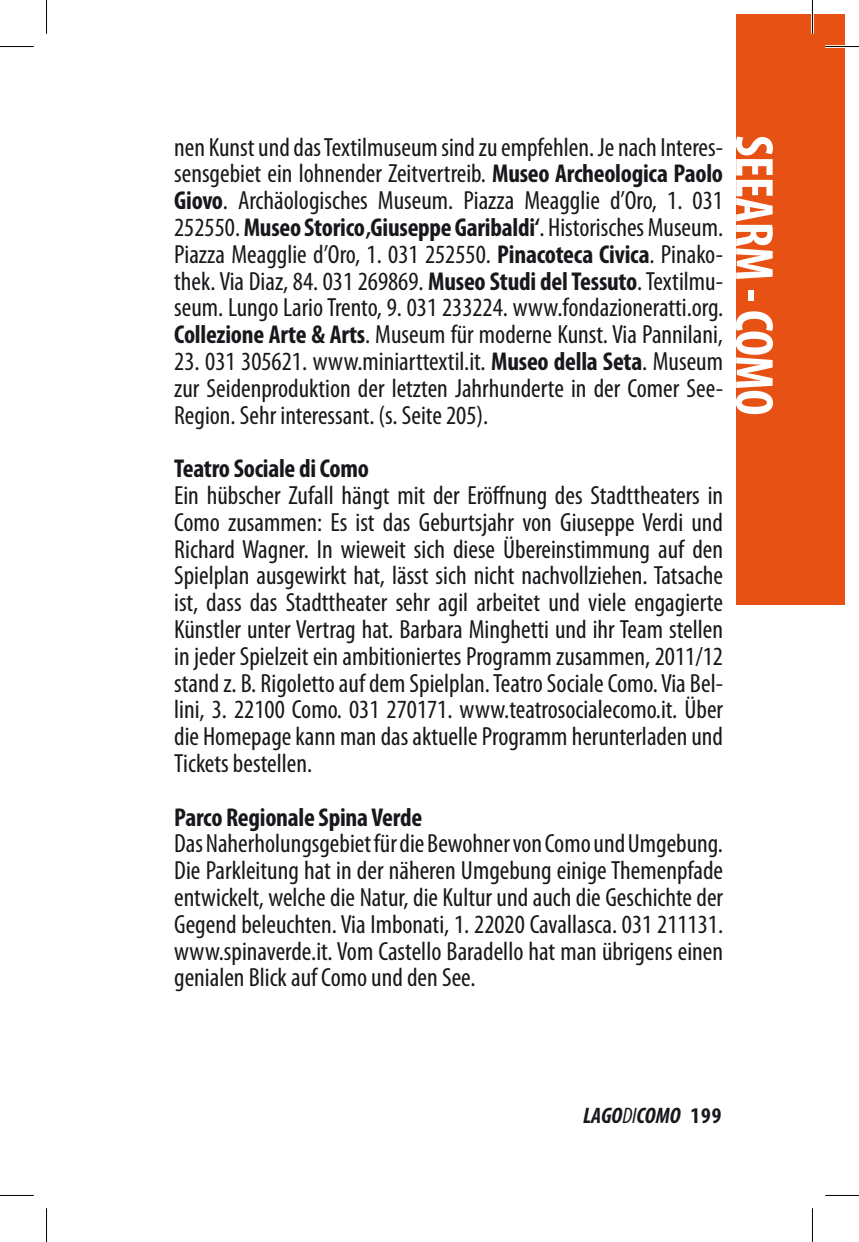
<style>
.page{position:relative;width:859px;height:1242px;background:#fff}
.page>*{position:absolute;margin:0;border:0;box-sizing:border-box;transform-origin:0 0}
.t1{font:700 condensed 54px "Myriad Pro";letter-spacing:-.01em;color:#fff}
.t2{font:condensed 26.32px/26.8px "Myriad Pro";color:#1a171c;text-align:justify}
.t3{font:700 condensed 25.88px "Myriad Pro";letter-spacing:-.01em;color:#1a171c}
.t4{font:italic 700 condensed 22.5px "Myriad Pro";color:#1a171c}
.s1{font-weight:700;font-size:25.88px}
.s2{font-weight:400;font-size:26.32px}
.s3{font-weight:400}
.s4{font-style:normal}
</style>
<div class="page">
<div style="left:735px;top:15px;width:109px;height:590px;background:#e75113"></div>
<hr style="left:825px;top:45px;width:33px;height:3px;background:#fff">
<hr style="left:810px;top:0;width:3px;height:34px;background:#fff">
<hr style="left:0;top:46px;width:34px;height:1px;background:#000">
<hr style="left:825px;top:46px;width:33px;height:1px;background:#000">
<hr style="left:0;top:1194px;width:34px;height:1px;background:#000">
<hr style="left:825px;top:1194px;width:33px;height:1px;background:#000">
<hr style="left:46px;top:0;width:1px;height:34px;background:#000">
<hr style="left:46px;top:1207px;width:1px;height:34px;background:#000">
<hr style="left:811px;top:0;width:1px;height:34px;background:#000">
<hr style="left:811px;top:1207px;width:1px;height:34px;background:#000">
<p class="t2" style="left:174px;top:133px;width:550px">nen Kunst und das Textilmuseum sind zu empfehlen. Je nach Interes&shy;sensgebiet ein lohnender Zeitvertreib. <span class="s1">Museo Archeologica Paolo Giovo</span>. Archäologisches Museum. Piazza Meagglie d’Oro, 1. 031</p>
<p class="t3" style="left:174px;top:211px;width:550px"><span class="s2">252550.</span> Museo Storico ‚Giuseppe Garibaldi‘<span class="s2">. Historisches Museum.</span></p>
<p class="t2" style="left:174px;top:240px;width:550px">Piazza Meagglie d’Oro, 1. 031 252550. <span class="s1">Pinacoteca Civica</span>. Pinako&shy;thek. Via Diaz, 84. 031 269869. <span class="s1">Museo Studi del Tessuto</span>. Textilmu&shy;seum. Lungo Lario Trento, 9. 031 233224. www.fondazioneratti.org.<br><span class="s1">Collezione Arte &amp; Arts</span>. Museum für moderne Kunst. Via Pannilani,</p>
<p class="t2" style="left:174px;top:347px;width:550px">23. 031 305621. www.miniarttextil.it. <span class="s1">Museo della Seta</span>. Museum zur Seidenproduktion der letzten Jahrhunderte in der Comer See-Region. Sehr interessant. (s. Seite 205).</p>
<p class="t3" style="left:174px;top:452px;width:196px">Teatro Sociale di Como</p>
<p class="t2" style="left:174px;top:481px;width:550px">Ein hübscher Zufall hängt mit der Eröffnung des Stadttheaters in Como zusammen: Es ist das Geburtsjahr von Giuseppe Verdi und Richard Wagner. In wieweit sich diese Übereinstimmung auf den Spielplan ausgewirkt hat, lässt sich nicht nachvollziehen. Tatsache ist, dass das Stadttheater sehr agil arbeitet und viele engagierte Künstler unter Vertrag hat. Barbara Minghetti und ihr Team stellen in jeder Spielzeit ein ambitioniertes Programm zusammen, 2011/12 stand z. B. Rigoletto auf dem Spielplan. Teatro Sociale Como. Via Bel&shy;lini, 3. 22100 Como. 031 270171. www.teatrosocialecomo.it. Über die Homepage kann man das aktuelle Programm herunterladen und Tickets bestellen.</p>
<p class="t3" style="left:174px;top:800px;width:249px">Parco Regionale Spina Verde</p>
<p class="t2" style="left:174px;top:829px;width:550px">Das Naherholungsgebiet für die Bewohner von Como und Umgebung.<br>Die Parkleitung hat in der näheren Umgebung einige Themenpfade entwickelt, welche die Natur, die Kultur und auch die Geschichte der Gegend beleuchten. Via Imbonati, 1. 22020 Cavallasca. 031 211131. www.spinaverde.it. Vom Castello Baradello hat man übrigens einen genialen Blick auf Como und den See.</p>
<h1 class="t1" style="left:787px;top:135px;width:282px;rotate:90deg">SEEARM - COMO</h1>
<p class="t4" style="left:583px;top:1101px;width:140px">LAGO<span class="s3">DI</span>COMO <span class="s4">199</span></p>
</div>
